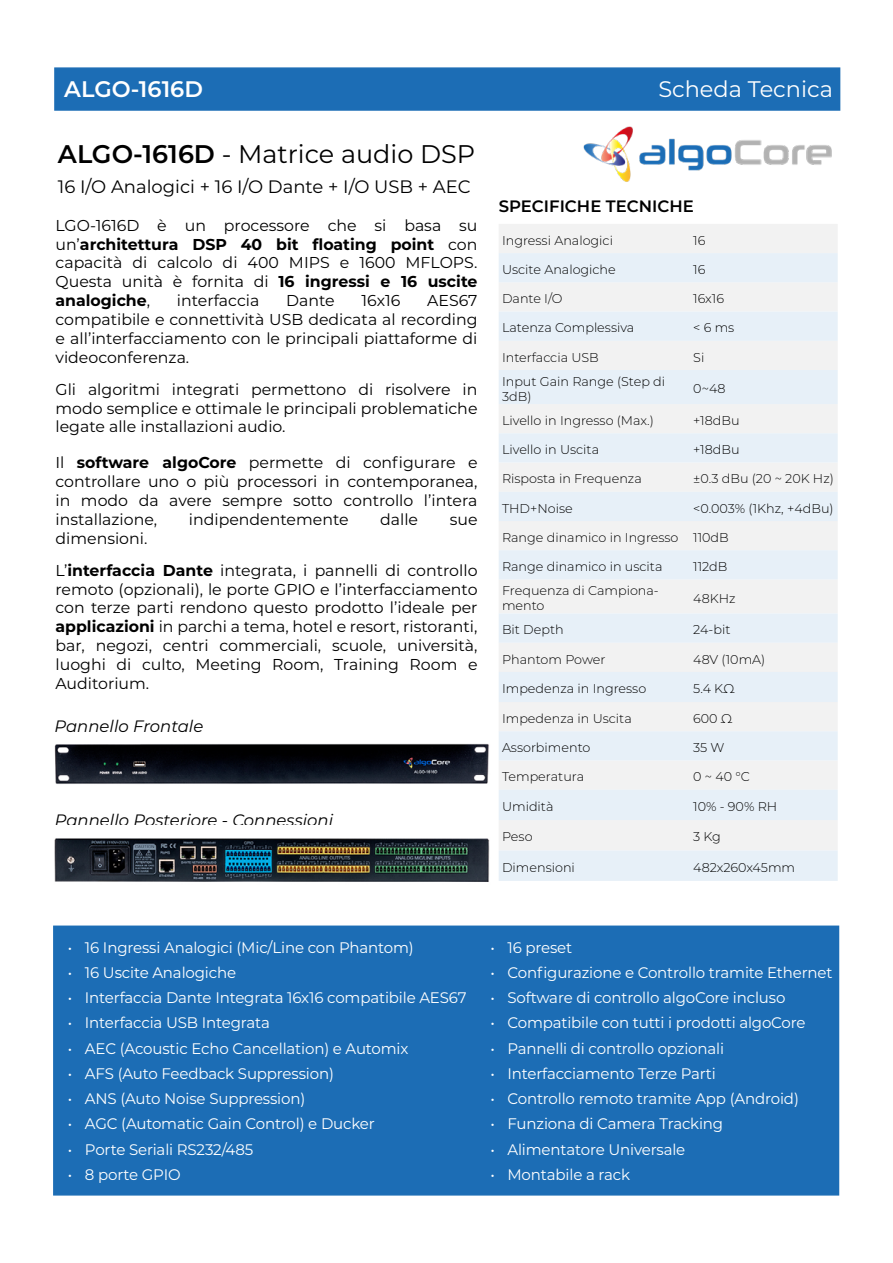
<style>
.page{position:relative;width:893px;height:1263px;background:#fff}
.page>*{position:absolute;margin:0;border:0;box-sizing:border-box;transform-origin:0 0}
.t1{font:25.5px "Montserrat";color:#000}
.t2{font:22.5px "Montserrat";color:#fff}
.t3{font:600 22.5px "Montserrat";color:#fff}
.t4{font:18px "Montserrat";color:#000}
.t5{font:italic 16.5px "Montserrat";color:#000}
.t6{font:600 16.5px "Montserrat";color:#000}
.t7{font:15.75px/18.9px "Montserrat";color:#000;text-align:justify}
.t8{font:15.3px "Montserrat";letter-spacing:-.01em;color:#fff}
.t9{font:300 12.75px/15px "Montserrat";color:#000}
.s1{font-weight:600}
.s2{font-weight:700}
</style>
<div class="page">
<div style="left:53px;top:925px;width:786px;height:270px;background:#1c6db5;border:2px solid #1c6db5"></div>
<div style="left:54px;top:67px;width:786px;height:44px;background:#1c6db5;border:2px solid #1c6db5"></div>
<img style="left:583px;top:126px;width:249px;height:56px">
<div style="left:499px;top:224px;width:338px;height:29px;background:#f2f2f2"></div>
<svg style="left:499px;top:253px;width:339px;height:628px;fill:#e7f0f8"></svg>
<img style="left:54px;top:743px;width:435px;height:41px">
<img style="left:54px;top:838px;width:436px;height:44px">
<h2 class="t3" style="left:64px;top:74px;width:140px">ALGO-1616D</h2>
<h2 class="t2" style="left:658px;top:74px;width:176px">Scheda Tecnica</h2>
<h1 class="t1" style="left:58px;top:136px;width:419px"><span class="s1">ALGO-1616D</span> - Matrice audio DSP</h1>
<p class="t4" style="left:58px;top:174px;width:414px">16 I/O Analogici + 16 I/O Dante + I/O USB + AEC</p>
<p class="t7" style="left:56px;top:215px;width:423px">LGO-1616D è un processore che si basa su un’<span class="s2">architettura DSP 40 bit floating point</span> con capacità di calcolo di 400 MIPS e 1600 MFLOPS.<br>Questa unità è fornita di <span class="s2">16 ingressi e 16 uscite analogiche</span>,</p>
<p class="t7" style="left:177px;top:291px;width:84px">interfaccia</p>
<p class="t7" style="left:286px;top:291px;width:50px">Dante</p>
<p class="t7" style="left:362px;top:291px;width:40px">16x16</p>
<p class="t7" style="left:56px;top:291px;width:424px;text-indent:372px">AES67 compatibile e connettività USB dedicata al recording e all’interfacciamento con le principali piattaforme di videoconferenza.</p>
<p class="t7" style="left:56px;top:379px;width:423px">Gli algoritmi integrati permettono di risolvere in modo semplice e ottimale le principali problematiche legate alle installazioni audio.</p>
<p class="t7" style="left:56px;top:453px;width:424px">Il <span class="s2">software algoCore</span> permette di configurare e controllare uno o più processori in contemporanea, in modo da avere sempre sotto controllo l’intera installazione,</p>
<p class="t7" style="left:189px;top:509px;width:161px">indipendentemente</p>
<p class="t7" style="left:380px;top:509px;width:39px">dalle</p>
<p class="t7" style="left:450px;top:509px;width:29px">sue</p>
<p class="t7" style="left:56px;top:522px;width:423px;line-height:31.7px">dimensioni.<br>L’<span class="s2">interfaccia Dante</span> integrata, i pannelli di controllo</p>
<p class="t7" style="left:56px;top:579px;width:424px">remoto (opzionali), le porte GPIO e l’interfacciamento con terze parti rendono questo prodotto l’ideale per <span class="s2">applicazioni</span> in parchi a tema, hotel e resort, ristoranti, bar, negozi, centri commerciali, scuole, università, luoghi di culto, Meeting Room, Training Room e Auditorium.</p>
<p class="t5" style="left:54px;top:714px;width:150px">Pannello Frontale</p>
<p class="t5" style="left:55px;top:808px;width:280px">Pannello Posteriore - Connessioni</p>
<p class="t6" style="left:499px;top:195px;width:197px">SPECIFICHE TECNICHE</p>
<p class="t9" style="left:502px;top:232px;width:112px">Ingressi Analogici</p>
<p class="t9" style="left:693px;top:232px;width:14px">16</p>
<p class="t9" style="left:502px;top:261px;width:115px">Uscite Analogiche</p>
<p class="t9" style="left:693px;top:261px;width:14px">16</p>
<p class="t9" style="left:502px;top:291px;width:62px">Dante I/O</p>
<p class="t9" style="left:693px;top:291px;width:32px">16x16</p>
<p class="t9" style="left:502px;top:320px;width:134px">Latenza Complessiva</p>
<p class="t9" style="left:693px;top:320px;width:43px">&lt; 6 ms</p>
<p class="t9" style="left:502px;top:349px;width:98px">Interfaccia USB</p>
<p class="t9" style="left:693px;top:349px;width:13px">Si</p>
<p class="t9" style="left:502px;top:373px;width:165px">Input Gain Range (Step di<br>3dB)</p>
<p class="t9" style="left:693px;top:381px;width:34px">0~48</p>
<p class="t9" style="left:502px;top:412px;width:153px">Livello in Ingresso (Max.)</p>
<p class="t9" style="left:693px;top:412px;width:48px">+18dBu</p>
<p class="t9" style="left:502px;top:442px;width:99px">Livello in Uscita</p>
<p class="t9" style="left:693px;top:442px;width:48px">+18dBu</p>
<p class="t9" style="left:502px;top:471px;width:141px">Risposta in Frequenza</p>
<p class="t9" style="left:693px;top:471px;width:142px">±0.3 dBu (20 ~ 20K Hz)</p>
<p class="t9" style="left:502px;top:500px;width:72px">THD+Noise</p>
<p class="t9" style="left:693px;top:500px;width:142px">&lt;0.003% (1Khz, +4dBu)</p>
<p class="t9" style="left:502px;top:529px;width:228px">Range dinamico in Ingresso 110dB</p>
<p class="t9" style="left:502px;top:559px;width:162px">Range dinamico in uscita</p>
<p class="t9" style="left:693px;top:559px;width:36px">112dB</p>
<p class="t9" style="left:502px;top:583px;width:158px">Frequenza di Campiona&shy;mento</p>
<p class="t9" style="left:693px;top:590px;width:44px">48KHz</p>
<p class="t9" style="left:502px;top:622px;width:63px">Bit Depth</p>
<p class="t9" style="left:693px;top:622px;width:39px">24-bit</p>
<p class="t9" style="left:502px;top:651px;width:105px">Phantom Power</p>
<p class="t9" style="left:693px;top:651px;width:74px">48V (10mA)</p>
<p class="t9" style="left:502px;top:681px;width:146px">Impedenza in Ingresso</p>
<p class="t9" style="left:693px;top:681px;width:43px">5.4 KΩ</p>
<p class="t9" style="left:502px;top:710px;width:131px">Impedenza in Uscita</p>
<p class="t9" style="left:693px;top:710px;width:41px">600 Ω</p>
<p class="t9" style="left:502px;top:740px;width:90px">Assorbimento</p>
<p class="t9" style="left:693px;top:740px;width:33px">35 W</p>
<p class="t9" style="left:502px;top:769px;width:84px">Temperatura</p>
<p class="t9" style="left:693px;top:769px;width:58px">0 ~ 40 °C</p>
<p class="t9" style="left:502px;top:799px;width:53px">Umidità</p>
<p class="t9" style="left:693px;top:799px;width:86px">10% - 90% RH</p>
<p class="t9" style="left:502px;top:829px;width:32px">Peso</p>
<p class="t9" style="left:693px;top:829px;width:29px">3 Kg</p>
<p class="t9" style="left:502px;top:859px;width:74px">Dimensioni</p>
<p class="t9" style="left:693px;top:859px;width:103px">482x260x45mm</p>
<p class="t8" style="left:68px;top:937px;width:347px">• 16 Ingressi Analogici (Mic/Line con Phantom)</p>
<p class="t8" style="left:68px;top:962px;width:170px">• 16 Uscite Analogiche</p>
<p class="t8" style="left:68px;top:987px;width:400px">• Interfaccia Dante Integrata 16x16 compatibile AES67</p>
<p class="t8" style="left:68px;top:1012px;width:204px">• Interfaccia USB Integrata</p>
<p class="t8" style="left:68px;top:1038px;width:342px">• AEC (Acoustic Echo Cancellation) e Automix</p>
<p class="t8" style="left:68px;top:1063px;width:268px">• AFS (Auto Feedback Suppression)</p>
<p class="t8" style="left:68px;top:1088px;width:239px">• ANS (Auto Noise Suppression)</p>
<p class="t8" style="left:68px;top:1113px;width:308px">• AGC (Automatic Gain Control) e Ducker</p>
<p class="t8" style="left:68px;top:1139px;width:187px">• Porte Seriali RS232/485</p>
<p class="t8" style="left:68px;top:1164px;width:114px">• 8 porte GPIO</p>
<p class="t8" style="left:490px;top:937px;width:83px">• 16 preset</p>
<p class="t8" style="left:490px;top:962px;width:344px">• Configurazione e Controllo tramite Ethernet</p>
<p class="t8" style="left:490px;top:987px;width:296px">• Software di controllo algoCore incluso</p>
<p class="t8" style="left:490px;top:1012px;width:317px">• Compatibile con tutti i prodotti algoCore</p>
<p class="t8" style="left:490px;top:1038px;width:235px">• Pannelli di controllo opzionali</p>
<p class="t8" style="left:490px;top:1063px;width:227px">• Interfacciamento Terze Parti</p>
<p class="t8" style="left:490px;top:1088px;width:310px">• Controllo remoto tramite App (Android)</p>
<p class="t8" style="left:490px;top:1113px;width:234px">• Funziona di Camera Tracking</p>
<p class="t8" style="left:490px;top:1139px;width:196px">• Alimentatore Universale</p>
<p class="t8" style="left:490px;top:1164px;width:141px">• Montabile a rack</p>
</div>
